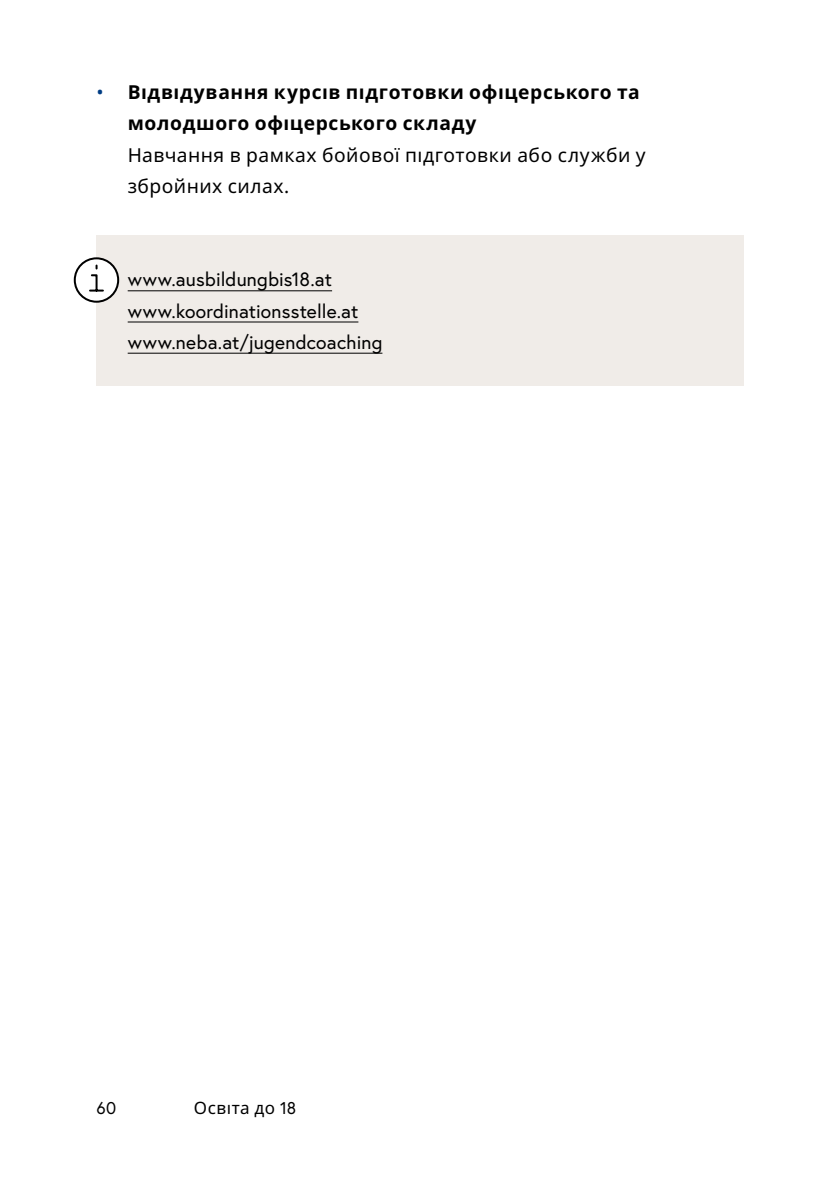
<style>
.page{position:relative;width:840px;height:1191px;background:#fff}
.page>*{position:absolute;margin:0;border:0;box-sizing:border-box;transform-origin:0 0}
.t1{font:700 19.2px/31.2px "Noto Sans";letter-spacing:.03em;color:#000}
.Infobox_p_Infobox{font:19.2px/31.2px "Europa Austria";letter-spacing:.01em;color:#000}
.t2{font:17px "Noto Sans";letter-spacing:.03em;color:#000}
.t3{font:17px "Europa Austria";color:#000}
.s1{font-weight:400;color:#003d84}
.s2{font-weight:400}
.s3{font-family:"Europa Austria"}
</style>
<div class="page">
<div style="left:96px;top:235px;width:647px;height:150px;background:#f0ece8"></div>
<hr style="left:128px;top:290px;width:204px;height:1px;background:#000">
<hr style="left:128px;top:322px;width:230px;height:1px;background:#000">
<hr style="left:128px;top:353px;width:254px;height:1px;background:#000">
<div style="left:75px;top:258px;width:43px;height:44px;background:#fff;border-radius:50%"></div>
<div style="left:74px;top:257px;width:45px;height:46px;border:2px solid #000;border-radius:50%"></div>
<svg style="left:89px;top:264px;width:15px;height:28px"></svg>
<p class="t1" style="left:128px;top:77px;width:519px;text-indent:-31px"><span class="s1">•</span> Відвідування курсів підготовки офіцерського та молодшого офіцерського складу<br><span class="s2">Навчання в рамках бойової підготовки або служби у збройних силах.</span></p>
<p class="Infobox_p_Infobox" style="left:128px;top:264px;width:256px">www.ausbildungbis18.at www.koordinationsstelle.at www.neba.at/jugendcoaching</p>
<p class="t3" style="left:96px;top:1096px;width:21px">60</p>
<p class="t2" style="left:194px;top:1095px;width:104px">Освіта до <span class="s3">18</span></p>
</div>
